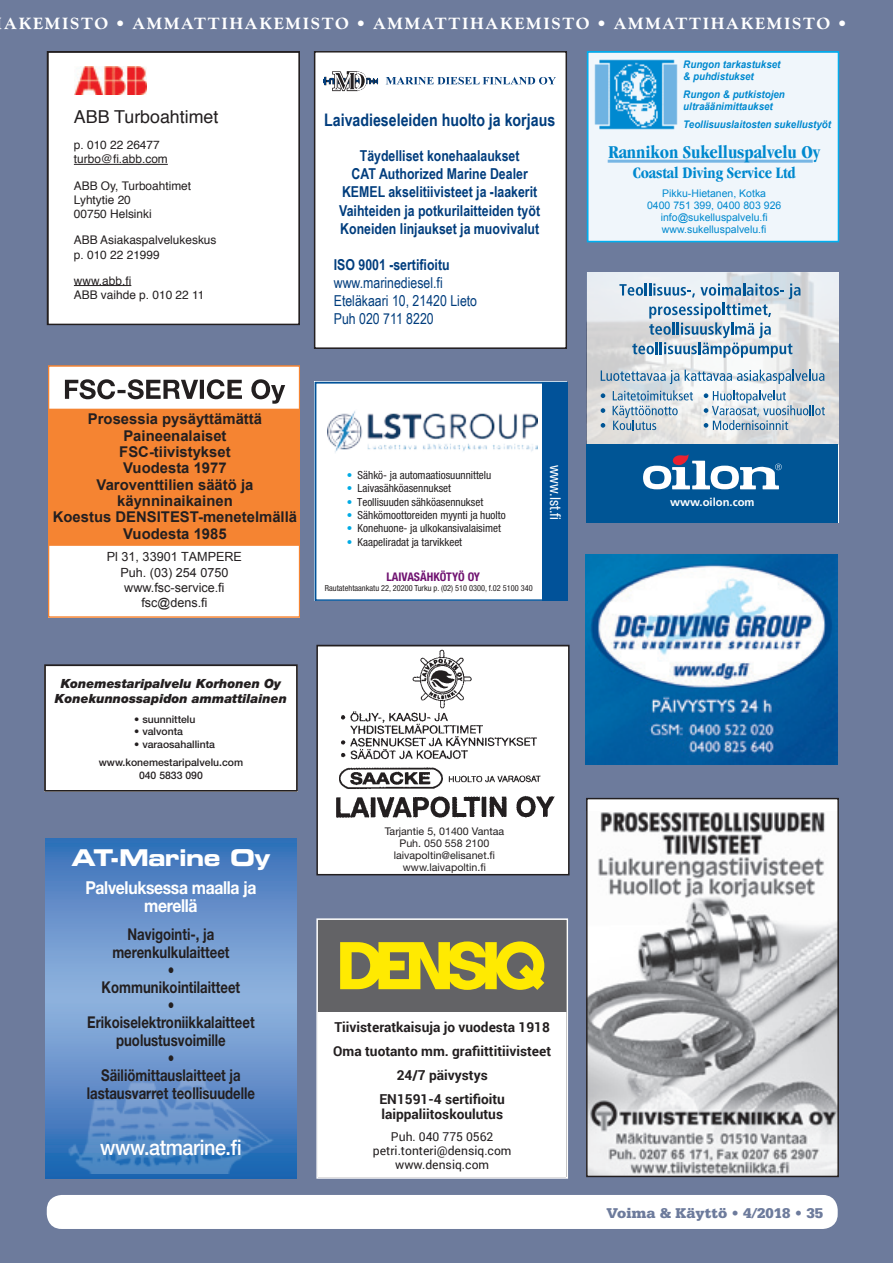
<style>
.page{position:relative;width:893px;height:1263px;background:#6d7b9c}
.page>*{position:absolute;margin:0;border:0;box-sizing:border-box;transform-origin:0 0}
.t1{font:23.1px "Eurostile Bold Extended Two";letter-spacing:-.03em;color:#fff}
.t2{font:500 21.45px "Helvetica Neue LT Std";letter-spacing:-.02em;color:#fff;scale:.92 1}
.t3{font:700 condensed 18.75px "Garamond";letter-spacing:-.005em;color:#0089cf}
.t4{font:700 17.85px/18.1px "Helvetica Neue LT Std";letter-spacing:-.02em;color:#fff;text-align:center;scale:.88 1}
.t5{font:17.85px "Helvetica Neue";color:#231f20}
.t6{font:700 17.25px "Arial Narrow";color:#013d7d}
.t7{font:800 16.5px "Goudy";letter-spacing:.1em;color:#fff}
.t8{font:700 condensed 16.5px "Garamond";letter-spacing:-.01em;color:#0089cf}
.t9{font:700 16.2px/17.5px "Helvetica Neue LT Std";color:#231f20;text-align:center;scale:.81 1}
.t10{font:700 15px/18px "Arial Narrow";color:#013d7d;text-align:center}
.t11{font:15px/18px "Arial Narrow";color:#013d7d}
.t12{font:900 15px "Serifa";color:#6d7b9c}
.t13{font:700 14.85px/16.4px "Arial";color:#231f20;text-align:center}
.t14{font:condensed 14.85px "Helvetica Neue";color:#fff}
.t15{font:700 13.65px/23.9px "Roboto";color:#231f20;text-align:center}
.t16{font:13.35px/16px "Helvetica Neue";color:#231f20}
.t17{font:12.6px/15.1px "Arial";color:#231f20;text-align:center}
.t18{font:italic 900 12.6px/15.1px "Helvetica Neue";color:#231f20;text-align:center}
.t19{font:12.15px/13.6px "Roboto";color:#231f20;text-align:center}
.t20{font:11.85px/14.2px "Helvetica";color:#231f20}
.t21{font:700 condensed 11.85px "Helvetica Neue";color:#701371}
.t22{font:700 11.25px "Frutiger LT Std";color:#fff}
.t23{font:condensed 11.1px "Helvetica Neue";color:#231f20}
.t24{font:10.65px/12.1px "Helvetica Neue";color:#231f20;text-align:center}
.t25{font:italic 700 10.5px/12px "Arial";color:#0089cf;scale:.93 1}
.t26{font:10.5px/12px "Arial";color:#0089cf;text-align:center}
.t27{font:500 10.5px/18.5px "Helvetica Neue";color:#231f20}
.t28{font:condensed 8.25px "Helvetica Neue";color:#231f20}
.s1{color:#00abe5}
</style>
<div class="page">
<div style="left:47px;top:1195px;width:791px;height:34px;background:#fff;border-radius:15px"></div>
<div style="left:50px;top:54px;width:247px;height:268px;background:#fff"></div>
<svg style="left:72px;top:62px;width:79px;height:36px"></svg>
<img style="left:75px;top:66px;width:71px;height:28px">
<div style="left:47px;top:51px;width:253px;height:274px;border:2px solid #231f20"></div>
<div style="left:317px;top:54px;width:247px;height:292px;background:#fff"></div>
<svg style="left:386px;top:77px;width:170px;height:7px"></svg>
<svg style="left:323px;top:71px;width:56px;height:20px"></svg>
<div style="left:314px;top:51px;width:253px;height:298px;border:2px solid #231f20"></div>
<img style="left:587px;top:272px;width:251px;height:172px">
<div style="left:587px;top:444px;width:251px;height:79px;background:#005595"></div>
<svg style="left:619px;top:283px;width:182px;height:75px;background:#b6c9d8"></svg>
<svg style="left:601px;top:393px;width:4px;height:5px"></svg>
<svg style="left:613px;top:390px;width:80px;height:10px"></svg>
<svg style="left:601px;top:408px;width:4px;height:5px"></svg>
<svg style="left:601px;top:423px;width:4px;height:5px"></svg>
<svg style="left:613px;top:406px;width:65px;height:24px;background:#b1c3cf"></svg>
<svg style="left:704px;top:390px;width:121px;height:40px;background:#bdcdd8"></svg>
<svg style="left:643px;top:454px;width:139px;height:35px"></svg>
<svg style="left:601px;top:370px;width:78px;height:14px"></svg>
<svg style="left:685px;top:370px;width:139px;height:14px;background:#b1c6d5"></svg>
<div style="left:48px;top:366px;width:252px;height:251px;background:#fff"></div>
<div style="left:48px;top:366px;width:252px;height:251px;border:1px solid #f58432"></div>
<div style="left:49px;top:409px;width:251px;height:136px;background:#f58432"></div>
<div style="left:48px;top:409px;width:252px;height:137px;border:1px solid #f58432"></div>
<svg style="left:65px;top:379px;width:220px;height:25px"></svg>
<div style="left:317px;top:384px;width:225px;height:215px;background:#fff"></div>
<div style="left:542px;top:382px;width:25px;height:219px;background:#015299"></div>
<div style="left:315px;top:382px;width:252px;height:219px;border:1px solid #015299"></div>
<div style="left:327px;top:390px;width:210px;height:74px;background:#fff"></div>
<img style="left:327px;top:411px;width:210px;height:42px">
<div style="left:343px;top:549px;width:71px;height:14px;background:#fff"></div>
<div style="left:319px;top:648px;width:248px;height:224px;background:#fff"></div>
<img style="left:340px;top:650px;width:207px;height:141px">
<img style="left:332px;top:795px;width:222px;height:24px">
<div style="left:316px;top:645px;width:254px;height:230px;border:2px solid #231f20"></div>
<img style="left:586px;top:554px;width:252px;height:210px">
<div style="left:587px;top:799px;width:251px;height:377px;background:#fff"></div>
<img style="left:588px;top:812px;width:249px;height:363px">
<div style="left:586px;top:798px;width:253px;height:379px;border:1px solid #231f20"></div>
<div style="left:317px;top:919px;width:250px;height:259px;background:#fff"></div>
<div style="left:317px;top:919px;width:250px;height:93px;background:#636366"></div>
<svg style="left:340px;top:941px;width:204px;height:49px"></svg>
<div style="left:316px;top:918px;width:252px;height:261px;border:2px solid #fff"></div>
<svg style="left:45px;top:838px;width:252px;height:341px;background:#6894cd"></svg>
<img style="left:65px;top:1069px;width:212px;height:104px">
<div style="left:590px;top:54px;width:246px;height:185px;background:#f0f6fb"></div>
<hr style="left:608px;top:160px;width:205px;height:3px;background:#77b6e4">
<img style="left:594px;top:58px;width:84px;height:72px">
<div style="left:587px;top:51px;width:252px;height:191px;border:2px solid #00aeef"></div>
<div style="left:44px;top:665px;width:254px;height:126px;background:#fff"></div>
<div style="left:44px;top:664px;width:254px;height:127px;border:2px solid #231f20"></div>
<h3 class="t7" style="left:4px;top:14px;width:844px">AKEMISTO • AMMATTIHAKEMISTO • AMMATTIHAKEMISTO • AMMATTIHAKEMISTO •</h3>
<h3 class="t5" style="left:75px;top:106px;width:147px">ABB Turboahtimet</h3>
<p class="t16" style="left:75px;top:142px;width:45px">Myynti:</p>
<p class="t16" style="left:75px;top:174px;width:108px">Huolto: turbo@fi.abb.com</p>
<p class="t16" style="left:75px;top:238px;width:102px">Turboahtimet<br>Lyhtytie 20<br>PL 20<br>00751 HELSINKI</p>
<p class="t20" style="left:74px;top:138px;width:95px">p. 010 22 26477 turbo@fi.abb.com</p>
<p class="t20" style="left:74px;top:179px;width:119px">ABB Oy, Turboahtimet<br>Lyhtytie 20<br>00750 Helsinki</p>
<p class="t20" style="left:74px;top:233px;width:144px">ABB Asiakaspalvelukeskus p. 010 22 21999</p>
<p class="t20" style="left:74px;top:274px;width:132px">www.abb.fi<br>ABB vaihde p. 010 22 11</p>
<h3 class="t6" style="left:324px;top:110px;width:233px">Laivadieseleiden huolto ja korjaus</h3>
<h3 class="t10" style="left:339px;top:147px;width:202px">Täydelliset konehaalaukset<br>CAT Authorized Marine Dealer KEMEL akselitiivisteet ja -laakerit Vaihteiden ja potkurilaitteiden työt Koneiden linjaukset ja muovivalut</h3>
<h3 class="t10" style="left:334px;top:255px;width:117px">ISO 9001 -sertifioitu</h3>
<h3 class="t11" style="left:334px;top:273px;width:145px">www.marinediesel.fi<br>Eteläkaari 10, 21420 Lieto<br>Puh 020 711 8220</h3>
<h3 class="t13" style="left:53px;top:411px;width:246px">Prosessia pysäyttämättä<br>Paineenalaiset<br>FSC-tiivistykset<br>Vuodesta 1977<br>Varoventtilien säätö ja käynninaikainen<br>Koestus DENSITEST-menetelmällä<br>Vuodesta 1985</h3>
<p class="t17" style="left:107px;top:549px;width:137px">Pl 31, 33901 TAMPERE<br>Puh. (03) 254 0750 www.fsc-service.fi fsc@dens.fi</p>
<p class="t18" style="left:55px;top:675px;width:234px">Konemestaripalvelu Korhonen Oy<br>Konekunnossapidon ammattilainen</p>
<p class="t27" style="left:134px;top:710px;width:63px">• suunnittelu</p>
<p class="t27" style="left:134px;top:722px;width:50px">• valvonta</p>
<p class="t27" style="left:99px;top:735px;width:146px;text-indent:35px">• varaosahallinta www.konemestaripalvelu.com</p>
<p class="t27" style="left:139px;top:766px;width:65px">040 5833 090</p>
<h1 class="t1" style="left:72px;top:842px;width:200px">AT-Marine Oy</h1>
<h3 class="t4" style="left:85px;top:878px;width:196px">Palveluksessa maalla ja merellä</h3>
<h3 class="t9" style="left:87px;top:925px;width:209px">Navigointi-, ja merenkulkulaitteet<br>•<br>Kommunikointilaitteet<br>•<br>Erikoiselektroniikkalaitteet puolustusvoimille<br>•<br>Säiliömittauslaitteet ja lastausvarret teollisuudelle</h3>
<h2 class="t2" style="left:100px;top:1134px;width:155px">www.atmarine.fi</h2>
<p class="t23" style="left:347px;top:468px;width:146px"><span class="s1">•</span> Sähkö- ja automaatiosuunnittelu</p>
<p class="t23" style="left:347px;top:482px;width:106px"><span class="s1">•</span> Laivasähköasennukset</p>
<p class="t23" style="left:347px;top:495px;width:138px"><span class="s1">•</span> Teollisuuden sähköasennukset</p>
<p class="t23" style="left:347px;top:508px;width:160px"><span class="s1">•</span> Sähkömoottoreiden myynti ja huolto</p>
<p class="t23" style="left:347px;top:522px;width:156px"><span class="s1">•</span> Konehuone- ja ulkokansivalaisimet</p>
<p class="t23" style="left:347px;top:535px;width:117px"><span class="s1">•</span> Kaapeliradat ja tarvikkeet</p>
<p class="t21" style="left:386px;top:569px;width:95px">LAIVASÄHKÖTYÖ OY</p>
<p class="t28" style="left:325px;top:583px;width:210px">Rautatehtaankatu 22, 20200 Turku p. (02) 510 0300, f.02 5100 340</p>
<h3 class="t14" style="left:564px;top:464px;width:57px;rotate:90deg">www.lst.fi</h3>
<p class="t24" style="left:385px;top:825px;width:121px">Tarjantie 5, 01400 Vantaa<br>Puh. 050 558 2100 laivapoltin@elisanet.fi www.laivapoltin.fi</p>
<p class="t15" style="left:333px;top:1015px;width:219px">Tiivisteratkaisuja jo vuodesta 1918<br>Oma tuotanto mm. grafiittitiivisteet<br>24/7 päivystys<br>EN1591-4 sertifioitu</p>
<p class="t15" style="left:381px;top:1101px;width:123px">laippaliitoskoulutus</p>
<p class="t19" style="left:373px;top:1129px;width:140px">Puh. 040 775 0562 petri.tonteri@densiq.com www.densiq.com</p>
<p class="t25" style="left:683px;top:58px;width:106px">Rungon tarkastukset &amp; puhdistukset</p>
<p class="t25" style="left:683px;top:88px;width:111px">Rungon &amp; putkistojen ultraäänimittaukset</p>
<p class="t25" style="left:683px;top:118px;width:160px">Teollisuuslaitosten sukellustyöt</p>
<h3 class="t3" style="left:608px;top:141px;width:213px">Rannikon Sukelluspalvelu Oy</h3>
<h3 class="t8" style="left:633px;top:163px;width:165px">Coastal Diving Service Ltd</h3>
<p class="t26" style="left:647px;top:187px;width:136px">Pikku-Hietanen, Kotka<br>0400 751 399, 0400 803 926 info@sukelluspalvelu.fi www.sukelluspalvelu.fi</p>
<p class="t22" style="left:670px;top:495px;width:86px">www.oilon.com</p>
<h3 class="t12" style="left:607px;top:1204px;width:218px">Voima &amp; Käyttö • 4/2018 • 35</h3>
</div>
